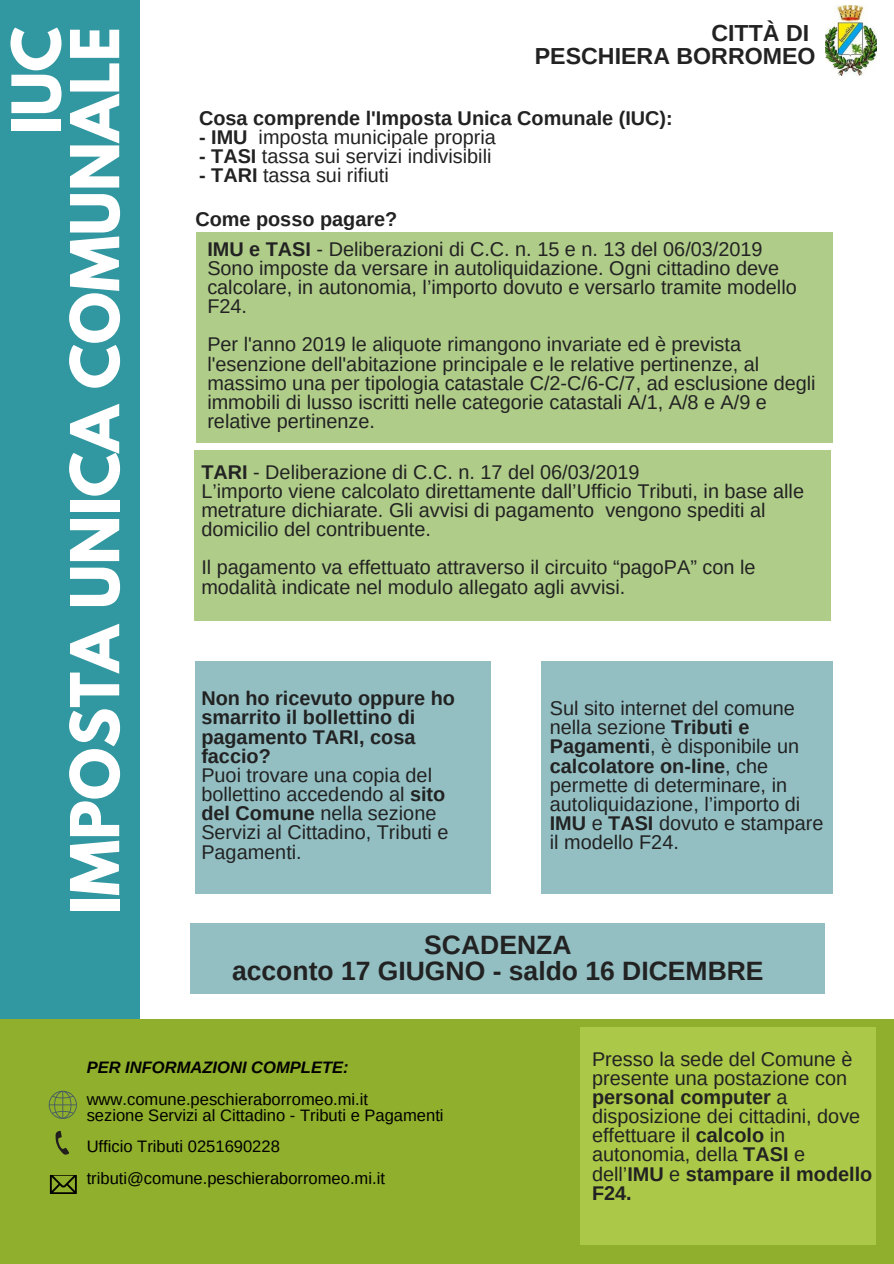
<style>
.page{position:relative;width:894px;height:1264px;background:#fff}
.page>*{position:absolute;margin:0;border:0;box-sizing:border-box;transform-origin:0 0}
.t1{font:700 59.55px/58.5px "League Spartan";color:#fff;text-align:right}
.t2{font:700 26.55px/26px "Arimo";color:#222;text-align:center}
.t3{font:700 23.25px/22.5px "Arimo";color:#222;text-align:right}
.t4{font:19.8px/19.2px "Arimo";color:#222}
.t5{font:700 19.8px/19.2px "Arimo";color:#222}
.t6{font:16.5px/15.8px "Arimo";color:#000}
.t7{font:italic 700 16.5px "Arimo";color:#000}
.s1{font-weight:700}
</style>
<div class="page">
<div style="left:0;top:1019px;width:893px;height:244px;background:#90af2c"></div>
<div style="left:0;top:0;width:140px;height:1018px;background:#3197a0"></div>
<img style="left:825px;top:6px;width:50px;height:69px">
<div style="left:196px;top:232px;width:636px;height:211px;background:#b0cc89"></div>
<div style="left:541px;top:661px;width:291px;height:232px;background:#93bfc3"></div>
<svg style="left:49px;top:1090px;width:28px;height:28px"></svg>
<svg style="left:50px;top:1175px;width:27px;height:18px"></svg>
<div style="left:190px;top:923px;width:634px;height:71px;background:#93bfc3"></div>
<div style="left:194px;top:450px;width:636px;height:171px;background:#b0cc89"></div>
<div style="left:195px;top:661px;width:295px;height:232px;background:#93bfc3"></div>
<div style="left:580px;top:1026px;width:295px;height:218px;background:#acc848"></div>
<svg style="left:55px;top:1130px;width:14px;height:24px"></svg>
<h1 class="t1" style="left:15px;top:914px;width:889px;rotate:-90deg">IUC<br>IMPOSTA UNICA COMUNALE</h1>
<p class="t3" style="left:534px;top:22px;width:282px">CITTÀ DI<br>PESCHIERA BORROMEO</p>
<p class="t5" style="left:199px;top:108px;width:475px">Cosa comprende l'Imposta Unica Comunale (IUC):</p>
<p class="t4" style="left:199px;top:127px;width:298px"><span class="s1">- IMU</span> imposta municipale propria</p>
<p class="t4" style="left:199px;top:147px;width:294px"><span class="s1">- TASI</span> tassa sui servizi indivisibili</p>
<p class="t4" style="left:199px;top:166px;width:191px"><span class="s1">- TARI</span> tassa sui rifiuti</p>
<p class="t5" style="left:195px;top:210px;width:203px">Come posso pagare?</p>
<p class="t4" style="left:207px;top:239px;width:591px"><span class="s1">IMU e TASI</span> - Deliberazioni di C.C. n. 15 e n. 13 del 06/03/2019<br>Sono imposte da versare in autoliquidazione. Ogni cittadino deve calcolare, in autonomia, l’importo dovuto e versarlo tramite modello F24.</p>
<p class="t4" style="left:207px;top:335px;width:609px">Per l'anno 2019 le aliquote rimangono invariate ed è prevista l'esenzione dell'abitazione principale e le relative pertinenze, al massimo una per tipologia catastale C/2-C/6-C/7, ad esclusione degli immobili di lusso iscritti nelle categorie catastali A/1, A/8 e A/9 e relative pertinenze.</p>
<p class="t4" style="left:201px;top:462px;width:604px"><span class="s1">TARI</span> - Deliberazione di C.C. n. 17 del 06/03/2019<br>L’importo viene calcolato direttamente dall’Ufficio Tributi, in base alle metrature dichiarate. Gli avvisi di pagamento vengono spediti al domicilio del contribuente.</p>
<p class="t4" style="left:201px;top:558px;width:555px">Il pagamento va effettuato attraverso il circuito “pagoPA” con le modalità indicate nel modulo allegato agli avvisi.</p>
<p class="t5" style="left:201px;top:689px;width:255px">Non ho ricevuto oppure ho smarrito il bollettino di pagamento TARI, cosa faccio?</p>
<p class="t4" style="left:201px;top:765px;width:249px">Puoi trovare una copia del bollettino accedendo al <span class="s1">sito del Comune</span> nella sezione<br>Servizi al Cittadino, Tributi e<br>Pagamenti.</p>
<p class="t4" style="left:549px;top:698px;width:275px">Sul sito internet del comune nella sezione <span class="s1">Tributi e<br>Pagamenti</span>, è disponibile un <span class="s1">calcolatore on-line</span>, che permette di determinare, in autoliquidazione, l’importo di<br><span class="s1">IMU</span> e <span class="s1">TASI</span> dovuto e stampare il modello F24.</p>
<h2 class="t2" style="left:232px;top:932px;width:533px">SCADENZA<br>acconto 17 GIUGNO - saldo 16 DICEMBRE</h2>
<p class="t7" style="left:87px;top:1058px;width:263px">PER INFORMAZIONI COMPLETE:</p>
<p class="t6" style="left:87px;top:1091px;width:358px">www.comune.peschieraborromeo.mi.it<br>sezione Servizi al Cittadino - Tributi e Pagamenti</p>
<p class="t6" style="left:87px;top:1130px;width:300px;line-height:31.5px">Ufficio Tributi 0251690228 tributi@comune.peschieraborromeo.mi.it</p>
<p class="t4" style="left:592px;top:1049px;width:282px">Presso la sede del Comune è presente una postazione con <span class="s1">personal computer</span> a disposizione dei cittadini, dove effettuare il <span class="s1">calcolo</span> in autonomia, della <span class="s1">TASI</span> e dell’<span class="s1">IMU</span> e <span class="s1">stampare il modello<br>F24.</span></p>
</div>
